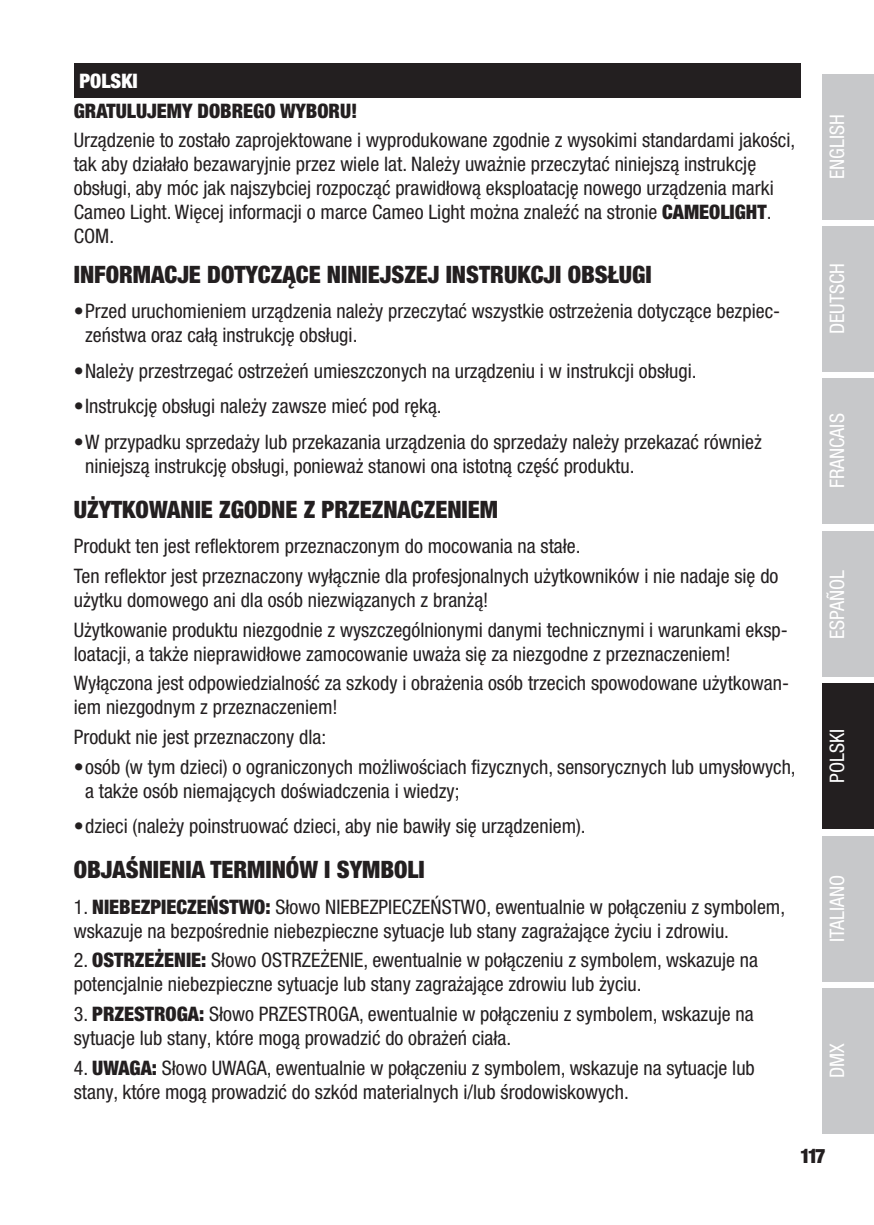
<style>
.page{position:relative;width:874px;height:1225px;background:#fff}
.page>*{position:absolute;margin:0;border:0;box-sizing:border-box;transform-origin:0 0}
.t1{font:900 condensed 24px "Helvetica Neue LT Pro";color:#231f20}
.t2{font:condensed 20px/24px "Helvetica Neue LT Pro";color:#231f20}
.t3{font:condensed 20px "Helvetica Neue LT Std";color:#fff}
.t4{font:900 condensed 20px "Helvetica Neue LT Pro";color:#231f20}
.t5{font:900 condensed 20px "Helvetica Neue LT Pro";color:#fff}
.t6{font:900 condensed 20px "Helvetica Neue LT Std";color:#231f20}
.s1{font-weight:900}
</style>
<div class="page">
<div style="left:821px;top:988px;width:52px;height:146px;background:#c7c8ca"></div>
<div style="left:821px;top:74px;width:52px;height:145px;background:#c7c8ca"></div>
<div style="left:821px;top:226px;width:52px;height:145px;background:#c7c8ca"></div>
<div style="left:821px;top:378px;width:52px;height:146px;background:#c7c8ca"></div>
<div style="left:821px;top:531px;width:52px;height:146px;background:#c7c8ca"></div>
<div style="left:821px;top:683px;width:52px;height:146px;background:#231f20"></div>
<div style="left:821px;top:836px;width:52px;height:145px;background:#c7c8ca"></div>
<div style="left:74px;top:63px;width:725px;height:35px;background:#231f20"></div>
<p class="t5" style="left:79px;top:69px;width:60px">POLSKI</p>
<p class="t4" style="left:74px;top:99px;width:285px">GRATULUJEMY DOBREGO WYBORU!</p>
<p class="t2" style="left:74px;top:128px;width:722px">Urządzenie to zostało zaprojektowane i wyprodukowane zgodnie z wysokimi standardami jakości, tak aby działało bezawaryjnie przez wiele lat. Należy uważnie przeczytać niniejszą instrukcję obsługi, aby móc jak najszybciej rozpocząć prawidłową eksploatację nowego urządzenia marki Cameo Light. Więcej informacji o marce Cameo Light można znaleźć na stronie <span class="s1">CAMEOLIGHT</span>.<br>COM.</p>
<p class="t1" style="left:74px;top:260px;width:579px">INFORMACJE DOTYCZĄCE NINIEJSZEJ INSTRUKCJI OBSŁUGI</p>
<p class="t2" style="left:85px;top:299px;width:696px;text-indent:-11px">•Przed uruchomieniem urządzenia należy przeczytać wszystkie ostrzeżenia dotyczące bezpiec&shy;zeństwa oraz całą instrukcję obsługi.</p>
<p class="t2" style="left:74px;top:358px;width:624px">•Należy przestrzegać ostrzeżeń umieszczonych na urządzeniu i w instrukcji obsługi.</p>
<p class="t2" style="left:74px;top:394px;width:369px">•Instrukcję obsługi należy zawsze mieć pod ręką.</p>
<p class="t2" style="left:85px;top:429px;width:678px;text-indent:-11px">•W przypadku sprzedaży lub przekazania urządzenia do sprzedaży należy przekazać również niniejszą instrukcję obsługi, ponieważ stanowi ona istotną część produktu.</p>
<p class="t1" style="left:74px;top:495px;width:425px">UŻYTKOWANIE ZGODNE Z PRZEZNACZENIEM</p>
<p class="t2" style="left:74px;top:531px;width:705px;line-height:29.6px">Produkt ten jest reflektorem przeznaczonym do mocowania na stałe.<br>Ten reflektor jest przeznaczony wyłącznie dla profesjonalnych użytkowników i nie nadaje się do</p>
<p class="t2" style="left:74px;top:585px;width:715px;line-height:29.6px">użytku domowego ani dla osób niezwiązanych z branżą!<br>Użytkowanie produktu niezgodnie z wyszczególnionymi danymi technicznymi i warunkami eksp-</p>
<p class="t2" style="left:74px;top:638px;width:716px;line-height:29.6px">loatacji, a także nieprawidłowe zamocowanie uważa się za niezgodne z przeznaczeniem!<br>Wyłączona jest odpowiedzialność za szkody i obrażenia osób trzecich spowodowane użytkowan-</p>
<p class="t2" style="left:74px;top:692px;width:265px;line-height:29.6px">iem niezgodnym z przeznaczeniem!<br>Produkt nie jest przeznaczony dla:</p>
<p class="t2" style="left:85px;top:754px;width:711px;text-indent:-11px">•osób (w tym dzieci) o ograniczonych możliwościach fizycznych, sensorycznych lub umysłowych, a także osób niemających doświadczenia i wiedzy;</p>
<p class="t2" style="left:74px;top:813px;width:513px">•dzieci (należy poinstruować dzieci, aby nie bawiły się urządzeniem).</p>
<p class="t1" style="left:74px;top:855px;width:352px">OBJAŚNIENIA TERMINÓW I SYMBOLI</p>
<p class="t2" style="left:74px;top:894px;width:712px">1. <span class="s1">NIEBEZPIECZEŃSTWO:</span> Słowo NIEBEZPIECZEŃSTWO, ewentualnie w połączeniu z symbolem, wskazuje na bezpośrednie niebezpieczne sytuacje lub stany zagrażające życiu i zdrowiu.</p>
<p class="t2" style="left:74px;top:948px;width:685px">2. <span class="s1">OSTRZEŻENIE:</span> Słowo OSTRZEŻENIE, ewentualnie w połączeniu z symbolem, wskazuje na potencjalnie niebezpieczne sytuacje lub stany zagrażające zdrowiu lub życiu.</p>
<p class="t2" style="left:74px;top:1001px;width:681px">3. <span class="s1">PRZESTROGA:</span> Słowo PRZESTROGA, ewentualnie w połączeniu z symbolem, wskazuje na sytuacje lub stany, które mogą prowadzić do obrażeń ciała.</p>
<p class="t2" style="left:74px;top:1055px;width:682px">4. <span class="s1">UWAGA:</span> Słowo UWAGA, ewentualnie w połączeniu z symbolem, wskazuje na sytuacje lub stany, które mogą prowadzić do szkód materialnych i/lub środowiskowych.</p>
<p class="t3" style="left:824px;top:179px;width:66px;rotate:-90deg">ENGLISH</p>
<p class="t3" style="left:824px;top:334px;width:73px;rotate:-90deg">DEUTSCH</p>
<p class="t3" style="left:824px;top:488px;width:76px;rotate:-90deg">FRANCAIS</p>
<p class="t3" style="left:825px;top:639px;width:71px;rotate:-90deg">ESPAÑOL</p>
<p class="t3" style="left:825px;top:783px;width:55px;rotate:-90deg">POLSKI</p>
<p class="t3" style="left:825px;top:942px;width:69px;rotate:-90deg">ITALIANO</p>
<p class="t3" style="left:825px;top:1078px;width:36px;rotate:-90deg">DMX</p>
<p class="t6" style="left:799px;top:1143px;width:27px">117</p>
</div>
